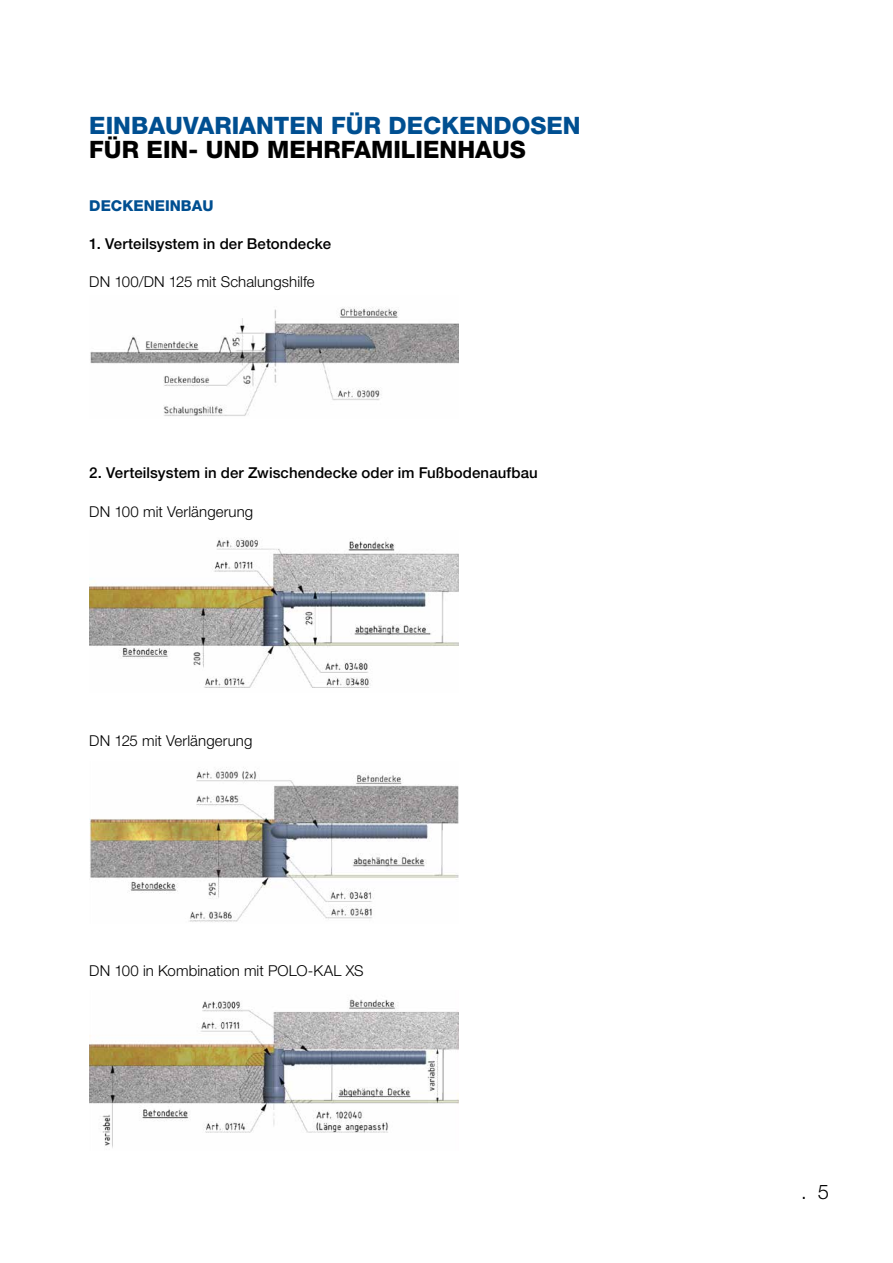
<style>
.page{position:relative;width:893px;height:1263px;background:#fff}
.page>*{position:absolute;margin:0;border:0;box-sizing:border-box;transform-origin:0 0}
.t1{font:800 24px "Helvetica Neue LT Pro";color:#004f91}
.t2{font:800 24px "Helvetica Neue LT Pro";color:#000}
.t3{font:300 20.25px "Helvetica Neue LT Pro";color:#000}
.t4{font:300 15px "Helvetica Neue LT Pro";letter-spacing:.005em;color:#000}
.t5{font:500 15px "Helvetica Neue LT Pro";letter-spacing:.005em;color:#000}
.t6{font:800 15px "Helvetica Neue LT Pro";color:#004f91}
.t7{font:9.15px "Geneva";letter-spacing:.01em;color:#000}
</style>
<div class="page">
<img style="left:90px;top:307px;width:368px;height:109px">
<img style="left:89px;top:537px;width:369px;height:151px">
<img style="left:89px;top:767px;width:369px;height:155px">
<img style="left:89px;top:999px;width:369px;height:149px">
<h1 class="t1" style="left:89px;top:111px;width:493px">EINBAUVARIANTEN FÜR DECKENDOSEN</h1>
<h1 class="t2" style="left:89px;top:135px;width:438px">FÜR EIN- UND MEHRFAMILIENHAUS</h1>
<p class="t6" style="left:89px;top:196px;width:126px">DECKENEINBAU</p>
<p class="t5" style="left:89px;top:234px;width:243px">1. Verteilsystem in der Betondecke</p>
<p class="t4" style="left:89px;top:272px;width:227px">DN 100/DN 125 mit Schalungshilfe</p>
<p class="t5" style="left:89px;top:464px;width:450px">2. Verteilsystem in der Zwischendecke oder im Fußbodenaufbau</p>
<p class="t4" style="left:89px;top:502px;width:165px">DN 100 mit Verlängerung</p>
<p class="t4" style="left:89px;top:732px;width:165px">DN 125 mit Verlängerung</p>
<p class="t4" style="left:89px;top:961px;width:276px">DN 100 in Kombination mit POLO-KAL XS</p>
<p class="t7" style="left:88px;top:968px;width:187px">DN 100 in Kombination mit POLO-KAL XS</p>
<h2 class="t3" style="left:801px;top:1179px;width:30px">. 5</h2>
</div>
